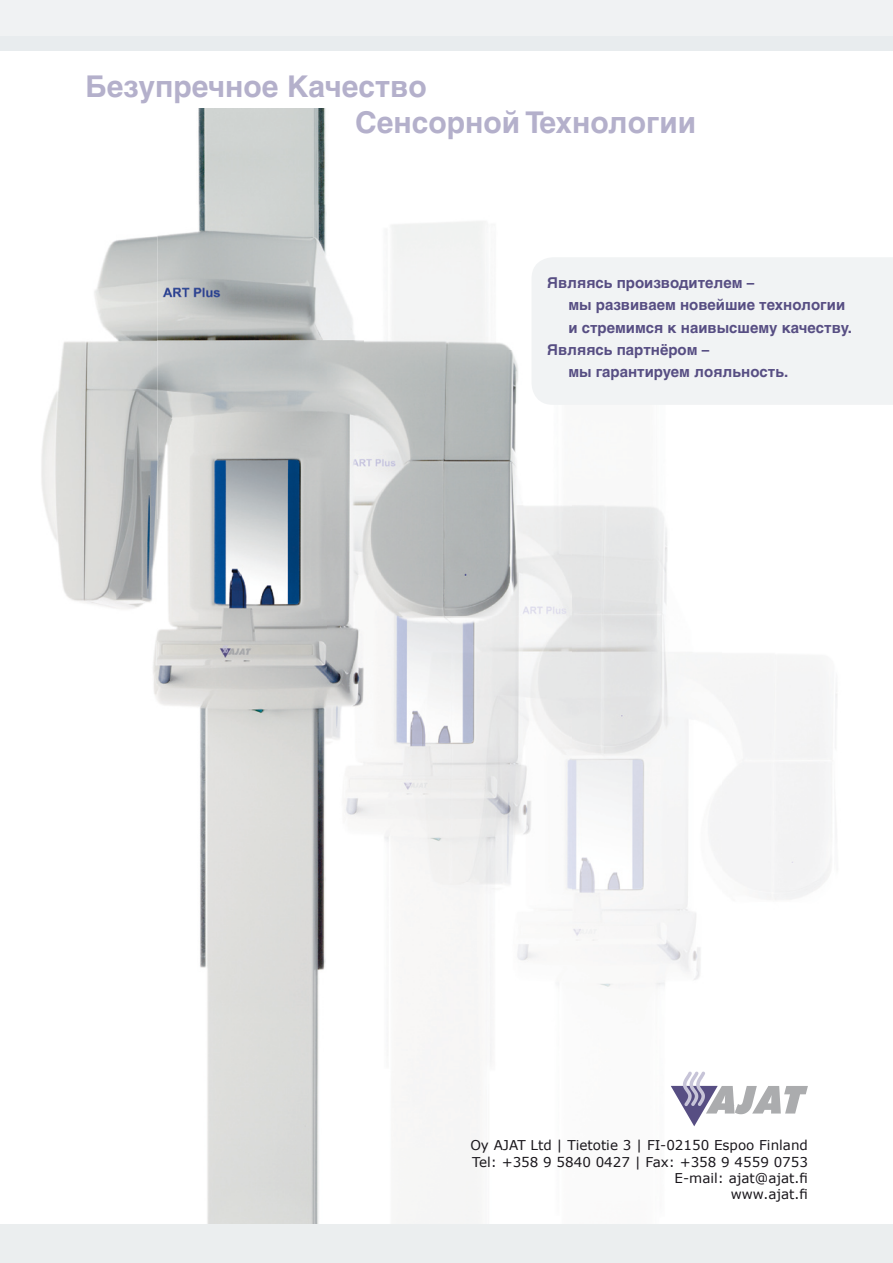
<style>
.page{position:relative;width:893px;height:1263px;background:#fff}
.page>*{position:absolute;margin:0;border:0;box-sizing:border-box;transform-origin:0 0}
.t1{font:700 30px/36px "Helvetica Cyr";color:#b4b0cb}
.t2{font:700 15px "Helvetica Cyr";color:#574e83}
.t3{font:13.5px/16.2px "Verdana";color:#1a171c;text-align:right}
</style>
<div class="page">
<img style="left:571px;top:505px;width:150px;height:720px">
<img style="left:36px;top:236px;width:121px;height:989px">
<img style="left:198px;top:108px;width:128px;height:97px">
<img style="left:157px;top:205px;width:207px;height:314px">
<img style="left:157px;top:519px;width:170px;height:706px">
<img style="left:327px;top:351px;width:244px;height:874px">
<div style="left:531px;top:257px;width:362px;height:148px;background:#f1f3f4"></div>
<div style="left:0;top:1225px;width:893px;height:38px;background:#ebeeef"></div>
<div style="left:0;top:9px;width:893px;height:42px;background:#e8ecee"></div>
<div style="left:0;top:0;width:893px;height:35px;background:#f0f2f3"></div>
<svg style="left:671px;top:1071px;width:137px;height:55px"></svg>
<h1 class="t1" style="left:355px;top:69px;width:343px;text-indent:-270px">Безупречное Качество<br>Сенсорной Технологии</h1>
<p class="t2" style="left:547px;top:274px;width:209px">Являясь производителем –</p>
<p class="t2" style="left:568px;top:297px;width:278px">мы развиваем новейшие технологии</p>
<p class="t2" style="left:568px;top:319px;width:285px">и стремимся к наивысшему качеству.</p>
<p class="t2" style="left:547px;top:341px;width:164px">Являясь партнёром –</p>
<p class="t2" style="left:568px;top:363px;width:221px">мы гарантируем лояльность.</p>
<p class="t3" style="left:470px;top:1137px;width:339px">Oy AJAT Ltd | Tietotie 3 | FI-02150 Espoo Finland<br>Tel: +358 9 5840 0427 | Fax: +358 9 4559 0753<br>E-mail: ajat@ajat.fi<br>www.ajat.fi</p>
</div>
